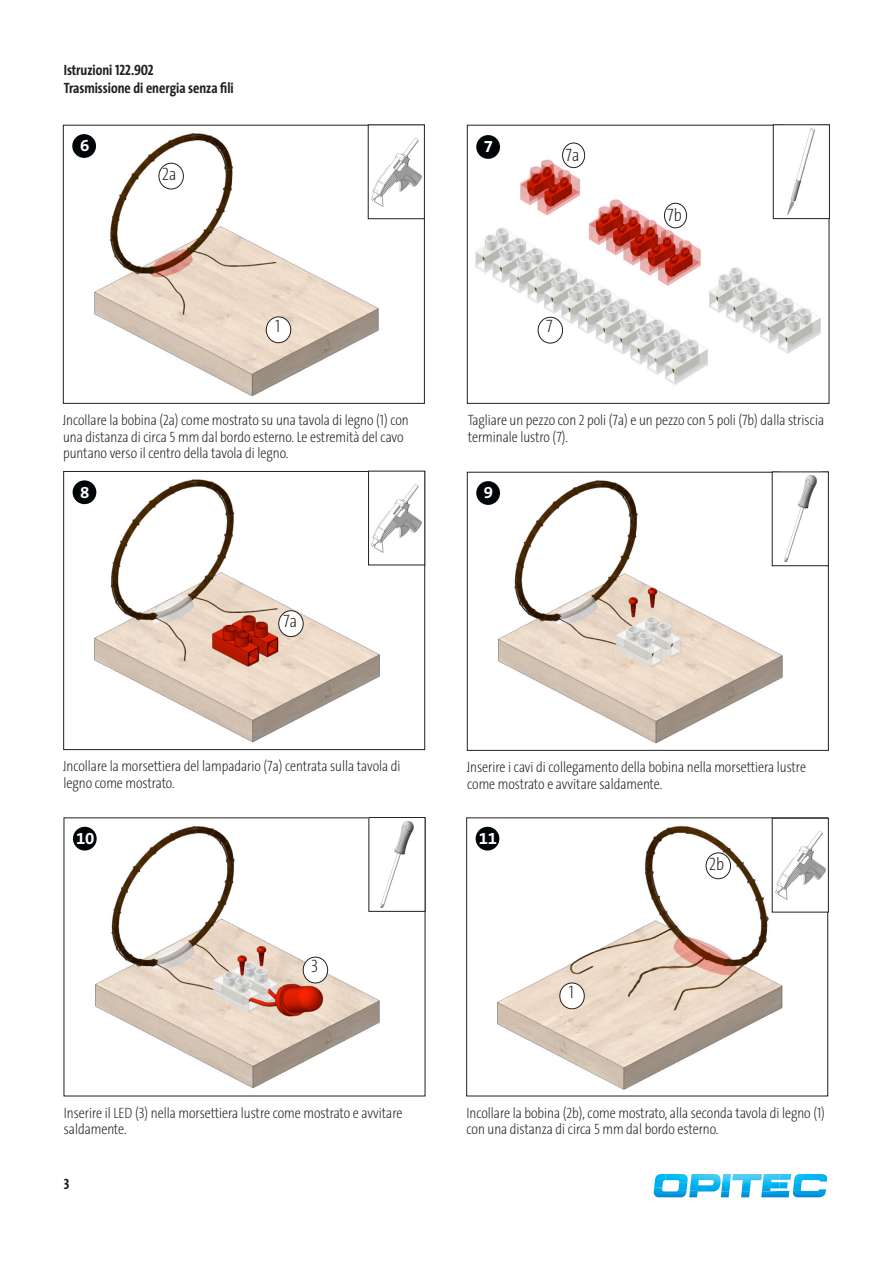
<style>
.page{position:relative;width:893px;height:1263px;background:#fff}
.page>*{position:absolute;margin:0;border:0;box-sizing:border-box;transform-origin:0 0}
.t1{font:200 18px "The Sans Cd LF2";color:#231f20}
.t2{font:700 16.8px "The Sans B W7";color:#fff}
.Anleitung-Info{font:200 15px/16.5px "The Sans Cd LF2";color:#231f20}
.Beschreibung_linksbü{font:700 15px "The Sans Cd LF7";color:#231f20}
</style>
<div class="page">
<svg style="left:653px;top:1174px;width:175px;height:24px"></svg>
<img style="left:94px;top:127px;width:299px;height:270px">
<div style="left:63px;top:125px;width:362px;height:278px;border:1px solid #231f20"></div>
<div style="left:71px;top:133px;width:26px;height:26px;background:#000507;border-radius:50%"></div>
<div style="left:71px;top:132px;width:27px;height:28px;border:2px solid #fff;border-radius:50%"></div>
<div style="left:368px;top:125px;width:56px;height:94px;background:#fff"></div>
<img style="left:371px;top:138px;width:51px;height:69px">
<div style="left:368px;top:125px;width:57px;height:94px;border:1px solid #231f20"></div>
<div style="left:159px;top:163px;width:25px;height:26px;border:1px solid #231f20;border-radius:50%"></div>
<div style="left:266px;top:317px;width:25px;height:26px;background:#fff;border-radius:50%"></div>
<div style="left:266px;top:317px;width:25px;height:26px;border:1px solid #231f20;border-radius:50%"></div>
<img style="left:475px;top:141px;width:352px;height:244px">
<div style="left:475px;top:134px;width:26px;height:26px;background:#000507;border-radius:50%"></div>
<div style="left:475px;top:133px;width:27px;height:28px;border:2px solid #fff;border-radius:50%"></div>
<div style="left:773px;top:125px;width:56px;height:94px;background:#fff"></div>
<img style="left:787px;top:128px;width:28px;height:87px">
<div style="left:773px;top:125px;width:57px;height:94px;border:1px solid #231f20"></div>
<div style="left:538px;top:317px;width:25px;height:26px;background:#fff;border-radius:50%"></div>
<div style="left:538px;top:317px;width:25px;height:26px;border:1px solid #231f20;border-radius:50%"></div>
<div style="left:563px;top:143px;width:22px;height:25px;background:#fff;border-radius:50%"></div>
<div style="left:562px;top:143px;width:23px;height:25px;border:1px solid #231f20;border-radius:50%"></div>
<div style="left:664px;top:203px;width:23px;height:25px;background:#fff;border-radius:50%"></div>
<div style="left:664px;top:203px;width:23px;height:25px;border:1px solid #231f20;border-radius:50%"></div>
<img style="left:94px;top:479px;width:299px;height:264px">
<div style="left:63px;top:471px;width:362px;height:279px;border:1px solid #231f20"></div>
<div style="left:72px;top:479px;width:25px;height:26px;background:#000507;border-radius:50%"></div>
<div style="left:71px;top:479px;width:27px;height:27px;border:2px solid #fff;border-radius:50%"></div>
<div style="left:369px;top:471px;width:56px;height:94px;background:#fff"></div>
<img style="left:371px;top:484px;width:51px;height:69px">
<div style="left:368px;top:471px;width:57px;height:94px;border:1px solid #231f20"></div>
<div style="left:279px;top:611px;width:24px;height:26px;background:#fff;border-radius:50%"></div>
<div style="left:279px;top:610px;width:24px;height:27px;border:1px solid #231f20;border-radius:50%"></div>
<img style="left:498px;top:474px;width:299px;height:270px">
<div style="left:475px;top:480px;width:26px;height:26px;background:#000507;border-radius:50%"></div>
<div style="left:475px;top:479px;width:27px;height:28px;border:2px solid #fff;border-radius:50%"></div>
<div style="left:772px;top:472px;width:56px;height:94px;background:#fff"></div>
<img style="left:784px;top:475px;width:33px;height:87px">
<img style="left:95px;top:820px;width:299px;height:269px">
<div style="left:72px;top:826px;width:26px;height:25px;background:#000507;border-radius:50%"></div>
<div style="left:71px;top:825px;width:27px;height:27px;border:2px solid #fff;border-radius:50%"></div>
<div style="left:369px;top:817px;width:56px;height:94px;background:#fff"></div>
<img style="left:380px;top:821px;width:34px;height:87px">
<div style="left:303px;top:957px;width:25px;height:26px;background:#fff;border-radius:50%"></div>
<div style="left:303px;top:957px;width:25px;height:26px;border:1px solid #231f20;border-radius:50%"></div>
<img style="left:497px;top:820px;width:299px;height:270px">
<div style="left:466px;top:818px;width:362px;height:278px;border:1px solid #231f20"></div>
<div style="left:475px;top:826px;width:25px;height:25px;background:#000507;border-radius:50%"></div>
<div style="left:474px;top:825px;width:27px;height:27px;border:2px solid #fff;border-radius:50%"></div>
<div style="left:560px;top:983px;width:24px;height:26px;background:#fff;border-radius:50%"></div>
<div style="left:560px;top:983px;width:24px;height:26px;border:1px solid #231f20;border-radius:50%"></div>
<div style="left:772px;top:818px;width:56px;height:94px;background:#fff"></div>
<img style="left:775px;top:831px;width:51px;height:69px">
<div style="left:706px;top:853px;width:25px;height:26px;border:1px solid #231f20;border-radius:50%"></div>
<p class="Beschreibung_linksbü" style="left:64px;top:60px;width:91px">Istruzioni 122.902</p>
<p class="Beschreibung_linksbü" style="left:64px;top:78px;width:171px">Trasmissione di energia senza fili</p>
<p class="t2" style="left:80px;top:135px;width:11px">6</p>
<p class="t1" style="left:162px;top:162px;width:16px">2a</p>
<p class="t1" style="left:275px;top:314px;width:7px">1</p>
<p class="Anleitung-Info" style="left:62px;top:411px;width:348px">.Incollare la bobina (2a) come mostrato su una tavola di legno (1) con</p>
<p class="Anleitung-Info" style="left:63px;top:428px;width:342px">una distanza di circa 5 mm dal bordo esterno. Le estremità del cavo puntano verso il centro della tavola di legno.</p>
<p class="t2" style="left:80px;top:481px;width:11px">8</p>
<p class="t1" style="left:283px;top:610px;width:15px">7a</p>
<p class="Anleitung-Info" style="left:63px;top:757px;width:339px">.Incollare la morsettiera del lampadario (7a) centrata sulla tavola di</p>
<p class="Anleitung-Info" style="left:63px;top:774px;width:113px">legno come mostrato.</p>
<p class="t2" style="left:76px;top:827px;width:20px">10</p>
<p class="t1" style="left:311px;top:955px;width:8px">3</p>
<p class="Anleitung-Info" style="left:64px;top:1104px;width:340px">Inserire il LED (3) nella morsettiera lustre come mostrato e avvitare saldamente.</p>
<p class="Beschreibung_linksbü" style="left:64px;top:1174px;width:7px">3</p>
<p class="t2" style="left:484px;top:136px;width:11px">7</p>
<p class="t1" style="left:566px;top:144px;width:15px">7a</p>
<p class="t1" style="left:546px;top:315px;width:8px">7</p>
<p class="t1" style="left:667px;top:204px;width:16px">7b</p>
<p class="Anleitung-Info" style="left:468px;top:411px;width:358px">Tagliare un pezzo con 2 poli (7a) e un pezzo con 5 poli (7b) dalla striscia terminale lustro (7).</p>
<p class="t2" style="left:484px;top:482px;width:11px">9</p>
<p class="Anleitung-Info" style="left:466px;top:758px;width:341px">.Inserire i cavi di collegamento della bobina nella morsettiera lustre</p>
<p class="Anleitung-Info" style="left:467px;top:775px;width:197px">come mostrato e avvitare saldamente.</p>
<p class="t2" style="left:479px;top:827px;width:20px">11</p>
<p class="t1" style="left:569px;top:980px;width:7px">1</p>
<p class="t1" style="left:709px;top:852px;width:16px">2b</p>
<p class="Anleitung-Info" style="left:466px;top:1104px;width:360px">Incollare la bobina (2b), come mostrato, alla seconda tavola di legno (1) con una distanza di circa 5 mm dal bordo esterno.</p>
</div>
